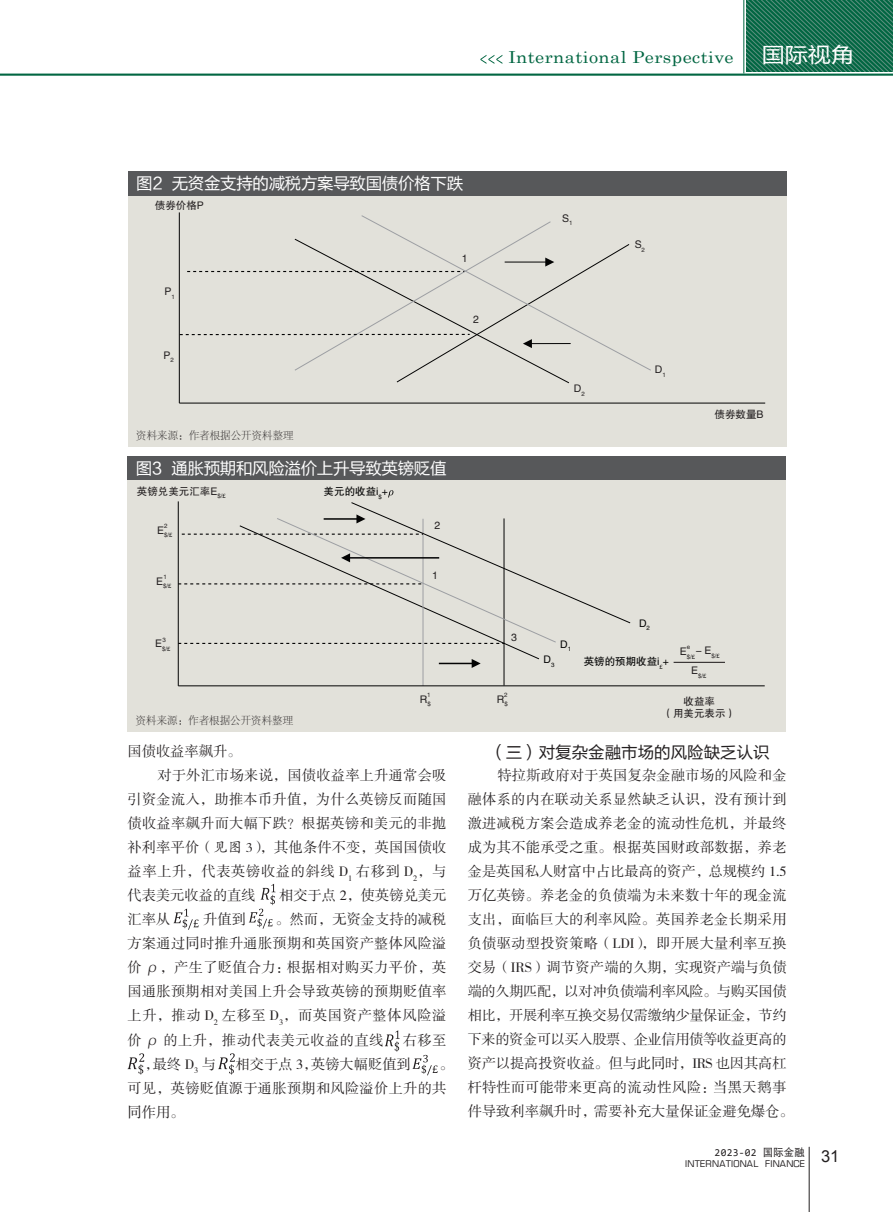
<style>
.page{position:relative;width:893px;height:1212px;background:#fff}
.page>*{position:absolute;margin:0;border:0;box-sizing:border-box;transform-origin:0 0}
.t1{font:21px "FZLTHJW GB1 0";color:#fff;scale:1.1 1}
.t2{font:16.5px "FZLTHK GBK1 0";letter-spacing:-.02em;color:#fff}
.t3{font:16.5px "Century Schoolbook";letter-spacing:.025em;color:#026642;scale:1.1 1}
.t4{font:16.5px "FZLTHK GBK1 0";color:#231f20}
.t5{font:14.25px/24px "FZSSJW GB1 0";letter-spacing:.02em;color:#231f20}
.t6{font:14.25px "FZSSJW GB1 0";color:#231f20}
.t7{font:14.25px "FZSSJW GB1 0";letter-spacing:.045em;color:#231f20}
.t8{font:10.5px/12.6px "FZHTJW GB1 0";color:#231f20;text-align:center}
.t9{font:10.5px "FZSYJW GB1 0";color:#231f20}
.t10{font:10.5px "FZHTJW GB1 0";color:#030303}
.t11{font:10.5px "Consolas";letter-spacing:.025em;color:#231f20}
.t12{font:9px "Eurostile";letter-spacing:.025em;color:#231f20}
.t13{font:6.15px "FZHTJW GB1 0";color:#231f20}
.s1{font-family:"Cambria Math";color:#030303}
.s2{font-family:"FZKTJW GB1 0"}
.s3{font-family:"Adobe Fangsong Std"}
.s4{color:#fff}
.s5{font-family:"DFP Hei W5 GB"}
</style>
<div class="page">
<svg style="left:747px;top:0;width:146px;height:72px;background:#1d7254"></svg>
<svg style="left:480px;top:55px;width:22px;height:9px"></svg>
<hr style="left:0;top:74px;width:893px;height:2px;background:#026642">
<hr style="left:743px;top:0;width:1px;height:73px;background:#026642">
<hr style="left:809px;top:1147px;width:1px;height:65px;background:#231f20">
<div style="left:128px;top:186px;width:659px;height:261px;background:#e2e1da"></div>
<div style="left:128px;top:171px;width:659px;height:24px;background:#57585a"></div>
<hr style="left:179px;top:212px;width:1px;height:191px;background:#030303">
<hr style="left:179px;top:403px;width:586px;height:1px;background:#030303">
<svg style="left:180px;top:221px;width:450px;height:163px"></svg>
<div style="left:128px;top:471px;width:658px;height:261px;background:#e2e1da"></div>
<div style="left:128px;top:456px;width:658px;height:24px;background:#57585a"></div>
<hr style="left:178px;top:501px;width:1px;height:185px;background:#030303">
<hr style="left:423px;top:519px;width:1px;height:167px;background:#9d9fa3">
<hr style="left:178px;top:685px;width:587px;height:1px;background:#030303">
<hr style="left:504px;top:518px;width:1px;height:167px;background:#030303">
<hr style="left:674px;top:662px;width:51px;height:1px;background:#231f20">
<svg style="left:178px;top:490px;width:453px;height:178px"></svg>
<svg style="left:385px;top:1030px;width:15px;height:22px"></svg>
<svg style="left:173px;top:909px;width:26px;height:21px"></svg>
<svg style="left:249px;top:884px;width:27px;height:45px"></svg>
<svg style="left:128px;top:1053px;width:16px;height:21px"></svg>
<svg style="left:218px;top:1053px;width:17px;height:21px"></svg>
<svg style="left:412px;top:1055px;width:26px;height:20px"></svg>
<p class="t3" style="left:508px;top:43px;width:206px">International Perspective</p>
<h1 class="t1" style="left:762px;top:44px;width:85px">国际视角</h1>
<p class="t2" style="left:136px;top:174px;width:328px">图2 无资金支持的减税方案导致国债价格下跌</p>
<p class="t8" style="left:155px;top:199px;width:50px">债券价格P</p>
<p class="t8" style="left:164px;top:285px;width:12px">P<sub>1</sub></p>
<p class="t8" style="left:164px;top:349px;width:12px">P<sub>2</sub></p>
<p class="t8" style="left:462px;top:252px;width:7px">1</p>
<p class="t8" style="left:473px;top:313px;width:7px">2</p>
<p class="t9" style="left:136px;top:430px;width:159px">资料来源：作者根据公开资料整理</p>
<p class="t2" style="left:136px;top:459px;width:312px">图3 通胀预期和风险溢价上升导致英镑贬值</p>
<p class="t8" style="left:137px;top:485px;width:90px">英镑兑美元汇率E<sub>$/</sub><sub>£</sub></p>
<p class="t13" style="left:157px;top:532px;width:17px"><sup>E</sup>$/<span class="s1">£</span></p>
<p class="t10" style="left:324px;top:486px;width:66px">美元的收益i<sub>$</sub>+</p>
<p class="t8" style="left:435px;top:519px;width:7px">2</p>
<p class="t13" style="left:164px;top:522px;width:5px">2</p>
<p class="t13" style="left:163px;top:573px;width:5px">1</p>
<p class="t13" style="left:156px;top:583px;width:17px"><sup>E</sup>$/<span class="s1">£</span></p>
<p class="t13" style="left:162px;top:636px;width:5px">3</p>
<p class="t13" style="left:155px;top:645px;width:17px"><sup>E</sup>$/<span class="s1">£</span></p>
<p class="t9" style="left:136px;top:715px;width:159px">资料来源：作者根据公开资料整理</p>
<p class="t8" style="left:432px;top:569px;width:7px">1</p>
<p class="t13" style="left:427px;top:691px;width:5px">1</p>
<p class="t8" style="left:420px;top:693px;width:12px">R<sub>$</sub></p>
<p class="t8" style="left:511px;top:631px;width:7px">3</p>
<p class="t13" style="left:504px;top:691px;width:5px">2</p>
<p class="t8" style="left:497px;top:693px;width:12px">R<sub>$</sub></p>
<p class="t8" style="left:562px;top:212px;width:12px">S<sub>1</sub></p>
<p class="t8" style="left:574px;top:383px;width:12px">D<sub>2</sub></p>
<p class="t8" style="left:635px;top:239px;width:12px">S<sub>2</sub></p>
<p class="t8" style="left:655px;top:364px;width:12px">D<sub>1</sub></p>
<p class="t8" style="left:714px;top:408px;width:50px">债券数量B</p>
<p class="t10" style="left:560px;top:638px;width:12px">D<sub>1</sub></p>
<p class="t10" style="left:544px;top:654px;width:12px">D<sub>3</sub></p>
<p class="t10" style="left:639px;top:617px;width:12px">D<sub>2</sub></p>
<p class="t10" style="left:584px;top:656px;width:87px">英镑的预期收益i<sub>£</sub>+</p>
<p class="t13" style="left:687px;top:644px;width:5px">e</p>
<p class="t13" style="left:704px;top:652px;width:17px"><sup>E</sup>$/<span class="s1">£</span></p>
<p class="t13" style="left:680px;top:653px;width:17px"><sup>E</sup>$/<span class="s1">£</span></p>
<p class="t8" style="left:696px;top:644px;width:8px">-</p>
<p class="t13" style="left:691px;top:672px;width:17px"><sup>E</sup>$/<span class="s1">£</span></p>
<p class="t8" style="left:662px;top:695px;width:75px">收益率<br>（用美元表示）</p>
<p class="t6" style="left:128px;top:744px;width:115px">国债收益率飙升<span class="s2">。</span></p>
<p class="t5" style="left:157px;top:764px;width:291px">对于外汇市场来说，国债收益率上升通常会吸</p>
<p class="t5" style="left:128px;top:788px;width:320px">引资金流入，助推本币升值，为什么英镑反而随国</p>
<p class="t5" style="left:128px;top:812px;width:320px">债收益率飙升而大幅下跌？根据英镑和美元的非抛</p>
<p class="t5" style="left:128px;top:836px;width:320px">补利率平价<span class="s2">（见图 3）</span>，其他条件不变，英国国债收</p>
<p class="t7" style="left:128px;top:864px;width:320px">益率上升，代表英镑收益的斜线 D<sub>1</sub> 右移到 D<sub>2</sub>，与</p>
<p class="t6" style="left:128px;top:888px;width:130px">代表美元收益的直线</p>
<p class="t6" style="left:279px;top:888px;width:169px">相交于点 2，使英镑兑美元</p>
<p class="t5" style="left:128px;top:908px;width:44px">汇率从</p>
<p class="t5" style="left:203px;top:908px;width:44px">升值到</p>
<p class="t5" style="left:128px;top:908px;width:320px;text-align:justify;text-indent:148px">。然而，无资金支持的减税方案通过同时推升通胀预期和英国资产整体风险溢价 <span class="s3">ρ</span>，产生了贬值合力：根据相对购买力平价，英国通胀预期相对美国上升会导致英镑的预期贬值率上升，推动 D<sub>2</sub> 左移至 D<sub>3</sub>，而英国资产整体风险溢价 <span class="s3">ρ</span> 的上升，推动代表美元收益的直线</p>
<p class="t5" style="left:403px;top:1028px;width:45px">右移至</p>
<p class="t5" style="left:128px;top:1052px;width:328px;text-indent:108px">相交于点 3，英镑大幅贬值到<span class="s4">——</span>。可见，英镑贬值源于通胀预期和风险溢价上升的共同作用。</p>
<p class="t5" style="left:128px;top:1052px;width:90px"><span class="s4">—</span> ，最终 D<sub>3</sub> 与</p>
<p class="t4" style="left:489px;top:744px;width:282px">（三）对复杂金融市场的风险缺乏认识</p>
<p class="t5" style="left:468px;top:764px;width:328px;text-indent:30px">特拉斯政府对于英国复杂金融市场的风险和金融体系的内在联动关系显然缺乏认识，没有预计到激进减税方案会造成养老金的流动性危机，并最终成为其不能承受之重。根据英国财政部数据，养老金是英国私人财富中占比最高的资产，总规模约 1.5万亿英镑。养老金的负债端为未来数十年的现金流支出，面临巨大的利率风险。英国养老金长期采用负债驱动型投资策略（LDI），即开展大量利率互换交易（IRS）调节资产端的久期，实现资产端与负债端的久期匹配，以对冲负债端利率风险。与购买国债相比，开展利率互换交易仅需缴纳少量保证金，节约下来的资金可以买入股票、企业信用债等收益更高的资产以提高投资收益。但与此同时，IRS 也因其高杠杆特性而可能带来更高的流动性风险：当黑天鹅事件导致利率飙升时，需要补充大量保证金避免爆仓。</p>
<p class="t11" style="left:715px;top:1145px;width:92px">2023-02 <span class="s5">国际金融</span></p>
<p class="t12" style="left:685px;top:1158px;width:156px">INTERNATIONAL FINANCE <sup>31</sup></p>
</div>
